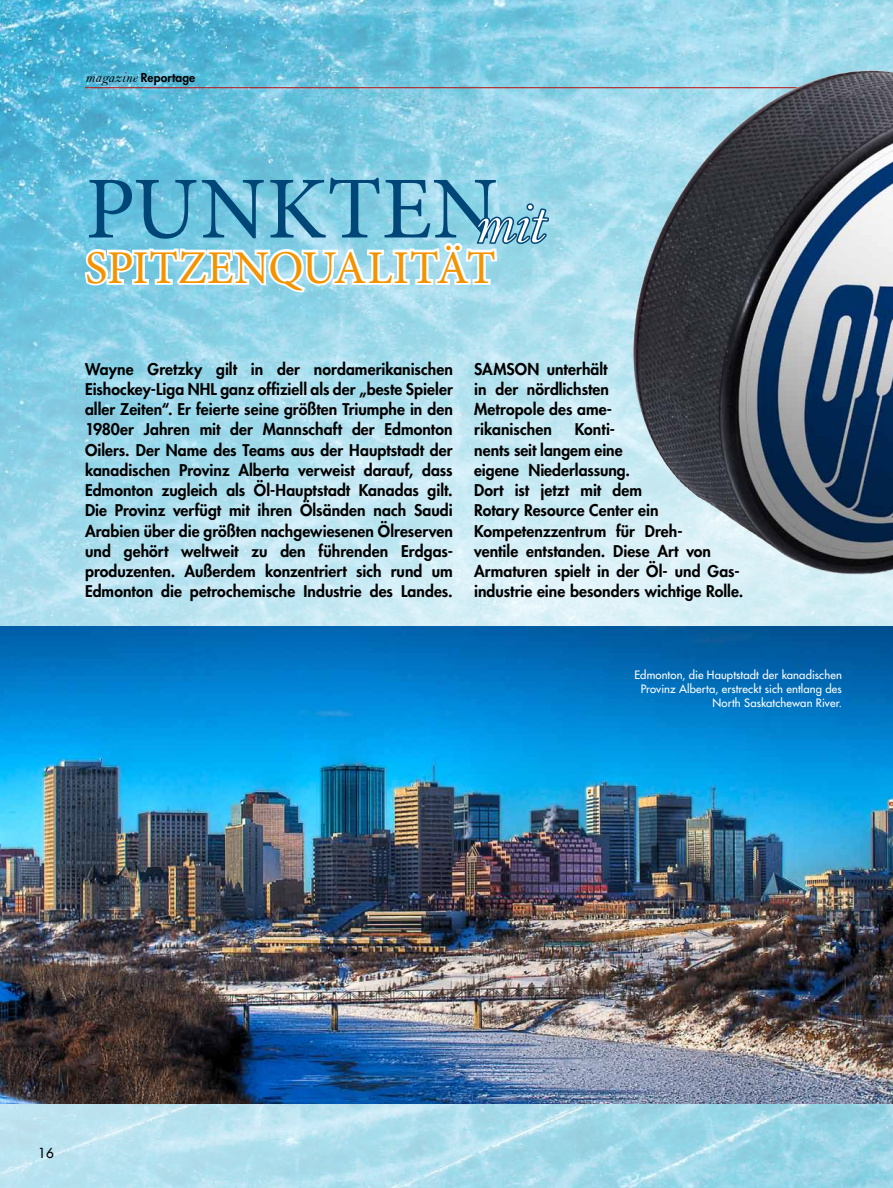
<style>
.page{position:relative;width:893px;height:1188px;background:#fff}
.page>*{position:absolute;margin:0;border:0;box-sizing:border-box;transform-origin:0 0}
.t1{font:88.5px "Minion Pro";letter-spacing:.005em;color:#004777}
.t2{font:56.4px "Bell MT Italic";color:#fff}
.t3{font:47.1px "Minion Pro";letter-spacing:-.005em;color:#f39300}
.t4{font:800 15.75px/20.2px "Futura";letter-spacing:.005em;color:#000}
.t5{font:13.5px "Futura";color:#000}
.t6{font:800 12px "Futura";letter-spacing:.01em;color:#000}
.t7{font:11.25px/14.2px "Futura";letter-spacing:.01em;color:#fff;text-align:right}
.s1{font-family:"Bell MT Italic";font-weight:400;font-size:14.25px}
</style>
<div class="page">
<img style="left:0;top:0;width:893px;height:1188px">
<img style="left:0;top:626px;width:893px;height:477px">
<hr style="left:85px;top:87px;width:808px;height:1px;background:#bb0c0a">
<svg style="left:82px;top:192px;width:468px;height:103px"></svg>
<img style="left:620px;top:47px;width:273px;height:557px">
<p class="t6" style="left:85px;top:69px;width:112px"><span class="s1">magazine</span> Reportage</p>
<h1 class="t1" style="left:85px;top:150px;width:414px">PUNKTEN</h1>
<h3 class="t3" style="left:85px;top:236px;width:412px">SPITZENQUALITÄT</h3>
<h2 class="t2" style="left:474px;top:190px;width:71px">mit</h2>
<p class="t4" style="left:85px;top:358px;width:369px;text-align:justify">Wayne Gretzky gilt in der nordamerikanischen Eishockey-Liga NHL ganz offiziell als der „beste Spieler aller Zeiten“. Er feierte seine größten Triumphe in den 1980er Jahren mit der Mannschaft der Edmonton Oilers. Der Name des Teams aus der Hauptstadt der kanadischen Provinz Alberta verweist darauf, dass Edmonton zugleich als Öl-Hauptstadt Kanadas gilt.<br>Die Provinz verfügt mit ihren Ölsänden nach Saudi Arabien über die größten nachgewiesenen Ölreserven und gehört weltweit zu den führenden Erdgas&shy;produzenten. Außerdem konzentriert sich rund um Edmonton die petrochemische Industrie des Landes.</p>
<p class="t4" style="left:474px;top:358px;width:140px">SAMSON unterhält in der nördlichsten<br>Metropole des ame&shy;rikanischen</p>
<p class="t4" style="left:474px;top:419px;width:271px;text-indent:101px">Konti-<br>nents seit langem eine<br>eigene Niederlassung.<br>Dort ist jetzt mit dem<br>Rotary Resource Center ein<br>Kompetenzzentrum für Dreh-<br>ventile entstanden. Diese Art von<br>Armaturen spielt in der Öl- und Gas&shy;industrie eine besonders wichtige Rolle.</p>
<p class="t7" style="left:634px;top:667px;width:209px">Edmonton, die Hauptstadt der kanadischen<br>Provinz Alberta, erstreckt sich entlang des<br>North Saskatchewan River.</p>
<p class="t5" style="left:38px;top:1144px;width:17px">16</p>
</div>
